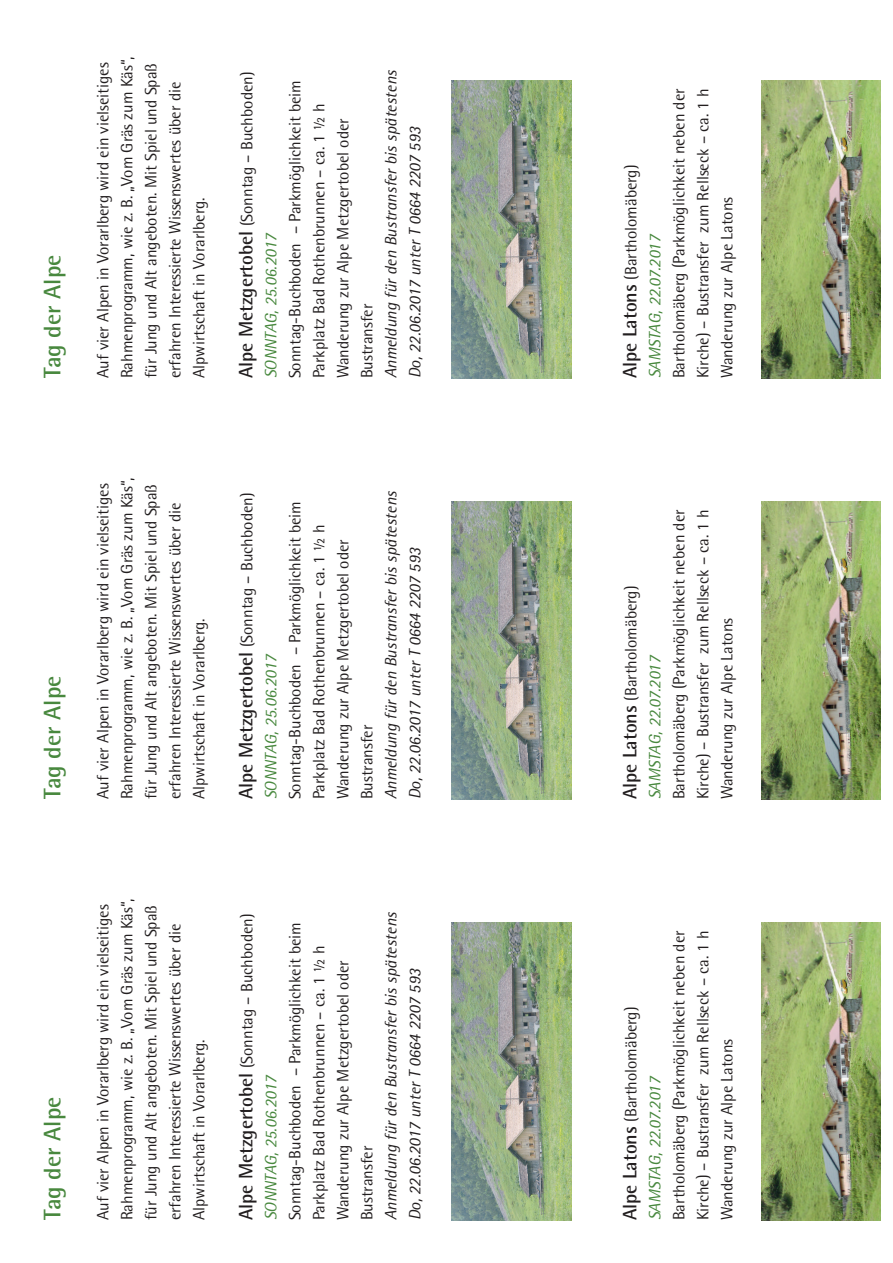
<style>
.page{position:relative;width:893px;height:1263px;background:#fff}
.page>*{position:absolute;margin:0;border:0;box-sizing:border-box;transform-origin:0 0}
.t1{font:700 24px "Rotis Semi Sans Pro";color:#48883e}
.t2{font:16.5px/24px "Rotis Semi Sans Pro";color:#231f20}
.t3{font:italic 16.5px/24px "Rotis Semi Sans Pro";color:#231f20}
.t4{font:italic 16.5px/24px "Rotis Semi Sans Pro";color:#48883e}
.s1{font-weight:700;font-size:19.5px}
.s2{font-style:italic;color:#48883e}
.s3{font-weight:700;font-style:normal;font-size:19.5px;color:#231f20}
.s4{font-style:normal;color:#231f20}
</style>
<div class="page">
<img style="left:452px;top:923px;width:119px;height:297px">
<img style="left:452px;top:502px;width:119px;height:297px">
<img style="left:452px;top:81px;width:119px;height:297px">
<img style="left:761px;top:923px;width:120px;height:297px">
<img style="left:761px;top:502px;width:120px;height:297px">
<img style="left:761px;top:81px;width:120px;height:297px">
<h1 class="t1" style="left:38px;top:378px;width:125px;rotate:-90deg">Tag der Alpe</h1>
<p class="t2" style="left:91px;top:378px;width:324px;rotate:-90deg">Auf vier Alpen in Vorarlberg wird ein vielseitiges Rahmenprogramm, wie z. B. „Vom Gräs zum Käs“, für Jung und Alt angeboten. Mit Spiel und Spaß erfahren Interessierte Wissenswertes über die Alpwirtschaft in Vorarlberg.</p>
<p class="t2" style="left:235px;top:378px;width:308px;rotate:-90deg"><span class="s1">Alpe Metzgertobel</span> (Sonntag – Buchboden)<br><span class="s2">SONNTAG, 25.06.2017</span></p>
<p class="t2" style="left:283px;top:378px;width:300px;rotate:-90deg">Sonntag-Buchboden – Parkmöglichkeit beim Parkplatz Bad Rothenbrunnen – ca. 1 ½ h Wanderung zur Alpe Metzgertobel oder Bustransfer</p>
<p class="t3" style="left:379px;top:378px;width:310px;rotate:-90deg">Anmeldung für den Bustransfer bis spätestens<br>Do, 22.06.2017 unter T 0664 2207 593</p>
<h1 class="t1" style="left:38px;top:799px;width:125px;rotate:-90deg">Tag der Alpe</h1>
<p class="t2" style="left:91px;top:799px;width:324px;rotate:-90deg">Auf vier Alpen in Vorarlberg wird ein vielseitiges Rahmenprogramm, wie z. B. „Vom Gräs zum Käs“, für Jung und Alt angeboten. Mit Spiel und Spaß erfahren Interessierte Wissenswertes über die Alpwirtschaft in Vorarlberg.</p>
<p class="t2" style="left:235px;top:799px;width:308px;rotate:-90deg"><span class="s1">Alpe Metzgertobel</span> (Sonntag – Buchboden)<br><span class="s2">SONNTAG, 25.06.2017</span></p>
<p class="t2" style="left:283px;top:799px;width:300px;rotate:-90deg">Sonntag-Buchboden – Parkmöglichkeit beim Parkplatz Bad Rothenbrunnen – ca. 1 ½ h Wanderung zur Alpe Metzgertobel oder Bustransfer</p>
<p class="t3" style="left:379px;top:799px;width:310px;rotate:-90deg">Anmeldung für den Bustransfer bis spätestens<br>Do, 22.06.2017 unter T 0664 2207 593</p>
<h1 class="t1" style="left:38px;top:1220px;width:125px;rotate:-90deg">Tag der Alpe</h1>
<p class="t2" style="left:91px;top:1220px;width:324px;rotate:-90deg">Auf vier Alpen in Vorarlberg wird ein vielseitiges Rahmenprogramm, wie z. B. „Vom Gräs zum Käs“, für Jung und Alt angeboten. Mit Spiel und Spaß erfahren Interessierte Wissenswertes über die Alpwirtschaft in Vorarlberg.</p>
<p class="t2" style="left:235px;top:1220px;width:308px;rotate:-90deg"><span class="s1">Alpe Metzgertobel</span> (Sonntag – Buchboden)<br><span class="s2">SONNTAG, 25.06.2017</span></p>
<p class="t2" style="left:283px;top:1220px;width:300px;rotate:-90deg">Sonntag-Buchboden – Parkmöglichkeit beim Parkplatz Bad Rothenbrunnen – ca. 1 ½ h Wanderung zur Alpe Metzgertobel oder Bustransfer</p>
<p class="t3" style="left:379px;top:1220px;width:310px;rotate:-90deg">Anmeldung für den Bustransfer bis spätestens<br>Do, 22.06.2017 unter T 0664 2207 593</p>
<p class="t4" style="left:619px;top:378px;width:215px;rotate:-90deg"><span class="s3">Alpe Latons</span> <span class="s4">(Bartholomäberg)<br></span>SAMSTAG, 22.07.2017</p>
<p class="t2" style="left:667px;top:378px;width:292px;text-align:justify;rotate:-90deg">Bartholomäberg (Parkmöglichkeit neben der Kirche) – Bustransfer zum Rellseck – ca. 1 h Wanderung zur Alpe Latons</p>
<p class="t4" style="left:619px;top:799px;width:215px;rotate:-90deg"><span class="s3">Alpe Latons</span> <span class="s4">(Bartholomäberg)<br></span>SAMSTAG, 22.07.2017</p>
<p class="t2" style="left:667px;top:799px;width:292px;text-align:justify;rotate:-90deg">Bartholomäberg (Parkmöglichkeit neben der Kirche) – Bustransfer zum Rellseck – ca. 1 h Wanderung zur Alpe Latons</p>
<p class="t4" style="left:619px;top:1220px;width:215px;rotate:-90deg"><span class="s3">Alpe Latons</span> <span class="s4">(Bartholomäberg)<br></span>SAMSTAG, 22.07.2017</p>
<p class="t2" style="left:667px;top:1220px;width:292px;text-align:justify;rotate:-90deg">Bartholomäberg (Parkmöglichkeit neben der Kirche) – Bustransfer zum Rellseck – ca. 1 h Wanderung zur Alpe Latons</p>
</div>
